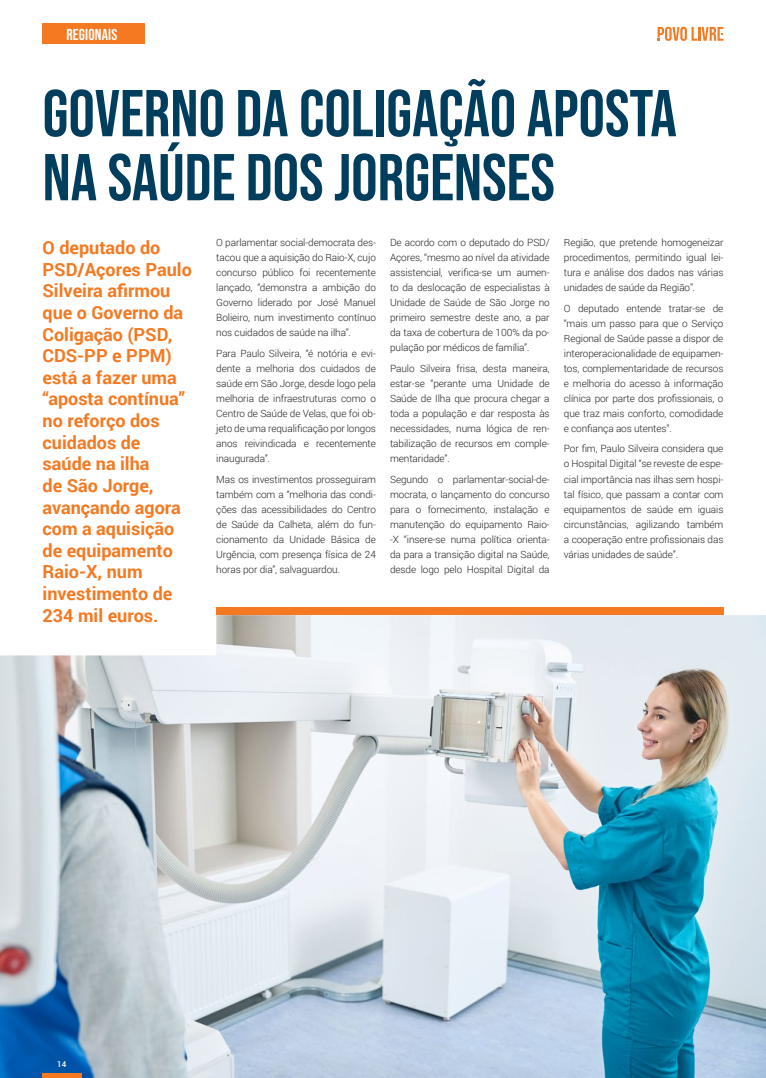
<style>
.page{position:relative;width:766px;height:1078px;background:#fff}
.page>*{position:absolute;margin:0;border:0;box-sizing:border-box;transform-origin:0 0}
.t1{font:700 66px/64px "Bebas Neue Pro";color:#013d5d}
.t2{font:700 18px/21.6px "Roboto";color:#f47921}
.t3{font:700 15.8px "Bebas Neue Pro";letter-spacing:.01em;color:#fff}
.t4{font:300 10px/15px "Roboto";letter-spacing:-.01em;color:#231f20;text-align:justify}
.t5{font:500 8px "Roboto";color:#fff}
</style>
<div class="page">
<img style="left:0;top:615px;width:765px;height:462px">
<hr style="left:42px;top:1073px;width:39px;height:4px;background:#f47921">
<div style="left:216px;top:607px;width:507px;height:8px;background:#f47921"></div>
<svg style="left:657px;top:27px;width:66px;height:14px"></svg>
<div style="left:43px;top:24px;width:102px;height:20px;background:#f47921"></div>
<p class="t3" style="left:66px;top:25px;width:52px">REGIONAIS</p>
<p class="t1" style="left:43px;top:80px;width:635px">GOVERNO DA COLIGAÇÃO APOSTA<br>NA SAÚDE DOS JORGENSES</p>
<p class="t4" style="left:563px;top:234px;width:161px">Região, que pretende homogeneizar procedimentos, permitindo igual lei&shy;tura e análise dos dados nas várias unidades de saúde da Região”.</p>
<p class="t4" style="left:563px;top:300px;width:161px">O deputado entende tratar-se de “mais um passo para que o Serviço Regional de Saúde passe a dispor de interoperacionalidade de equipamen&shy;tos, complementaridade de recursos e melhoria do acesso à informação clínica por parte dos profissionais, o que traz mais conforto, comodidade e confiança aos utentes”.</p>
<p class="t4" style="left:563px;top:441px;width:161px">Por fim, Paulo Silveira considera que o Hospital Digital “se reveste de espe&shy;cial importância nas ilhas sem hospi&shy;tal físico, que passam a contar com equipamentos de saúde em iguais circunstâncias, agilizando também a cooperação entre profissionais das várias unidades de saúde”.</p>
<p class="t2" style="left:43px;top:236px;width:151px">O deputado do<br>PSD/Açores Paulo<br>Silveira afirmou que o Governo da<br>Coligação (PSD,<br>CDS-PP e PPM) está a fazer uma “aposta contínua” no reforço dos cuidados de saúde na ilha<br>de São Jorge, avançando agora com a aquisição de equipamento<br>Raio-X, num investimento de<br>234 mil euros.</p>
<p class="t4" style="left:390px;top:234px;width:161px">De acordo com o deputado do PSD/ Açores, “mesmo ao nível da atividade assistencial, verifica-se um aumen&shy;to da deslocação de especialistas à Unidade de Saúde de São Jorge no primeiro semestre deste ano, a par da taxa de cobertura de 100% da po&shy;pulação por médicos de família”.</p>
<p class="t4" style="left:216px;top:234px;width:161px">O parlamentar social-democrata des&shy;tacou que a aquisição do Raio-X, cujo concurso público foi recentemente lançado, “demonstra a ambição do Governo liderado por José Manuel Bolieiro, num investimento contínuo nos cuidados de saúde na ilha”.</p>
<p class="t4" style="left:216px;top:345px;width:161px">Para Paulo Silveira, “é notória e evi&shy;dente a melhoria dos cuidados de saúde em São Jorge, desde logo pela melhoria de infraestruturas como o Centro de Saúde de Velas, que foi ob&shy;jeto de uma requalificação por longos anos reivindicada e recentemente inaugurada”.</p>
<p class="t4" style="left:216px;top:471px;width:161px">Mas os investimentos prosseguiram também com a “melhoria das condi&shy;ções das acessibilidades do Centro de Saúde da Calheta, além do fun&shy;cionamento da Unidade Básica de Urgência, com presença física de 24 horas por dia”, salvaguardou.</p>
<p class="t4" style="left:390px;top:360px;width:161px">Paulo Silveira frisa, desta maneira, estar-se “perante uma Unidade de Saúde de Ilha que procura chegar a toda a população e dar resposta às necessidades, numa lógica de ren&shy;tabilização de recursos em comple&shy;mentaridade”.</p>
<p class="t4" style="left:390px;top:471px;width:161px">Segundo o parlamentar-social-de&shy;mocrata, o lançamento do concurso para o fornecimento, instalação e manutenção do equipamento Raio--X “insere-se numa política orienta&shy;da para a transição digital na Saúde, desde logo pelo Hospital Digital da</p>
<p class="t5" style="left:57px;top:1058px;width:11px">14</p>
</div>
